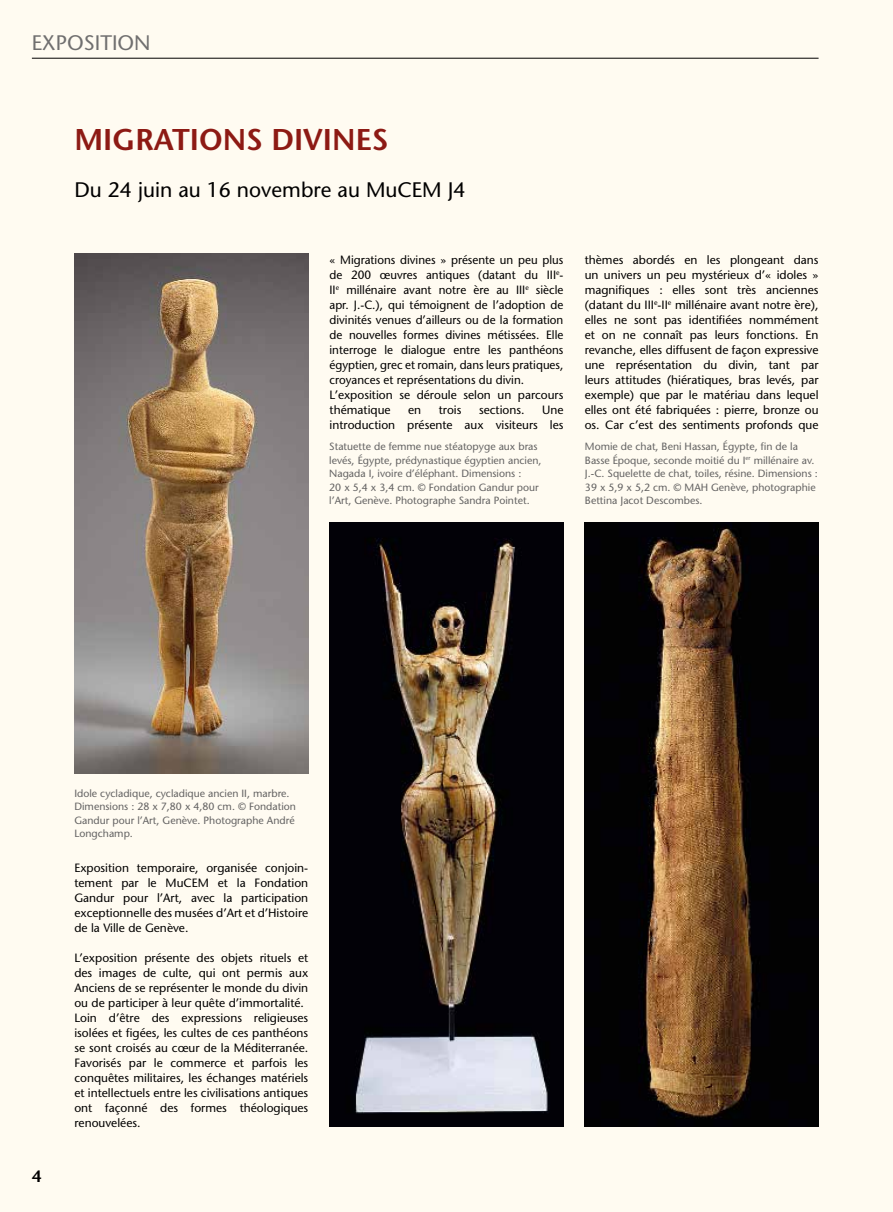
<style>
.page{position:relative;width:893px;height:1212px;background:#fffbf1}
.page>*{position:absolute;margin:0;border:0;box-sizing:border-box;transform-origin:0 0}
.t1{font:600 30px "Stone Sans";color:#8d1a14}
.t2{font:21px "Stone Sans";color:#000}
.t3{font:21px "Stone Sans";color:#706f6f}
.t4{font:600 16.5px "Stone Sans";color:#000}
.t5{font:12px/15px "Stone Sans";color:#000;text-align:justify}
.t6{font:10.5px/13.5px "Stone Sans";color:#646363}
</style>
<div class="page">
<hr style="left:32px;top:58px;width:787px;height:1px;background:#000">
<img style="left:74px;top:253px;width:234px;height:521px">
<img style="left:330px;top:522px;width:233px;height:605px">
<img style="left:585px;top:522px;width:234px;height:605px">
<h2 class="t3" style="left:32px;top:30px;width:120px">EXPOSITION</h2>
<h1 class="t1" style="left:74px;top:122px;width:316px">MIGRATIONS DIVINES</h1>
<h2 class="t2" style="left:74px;top:177px;width:393px">Du 24 juin au 16 novembre au MuCEM J4</h2>
<p class="t5" style="left:330px;top:252px;width:235px;text-align:left">« Migrations divines » présente un peu plus de 200 œuvres antiques (datant du III<sup>e</sup>-II<sup>e</sup> millénaire avant notre ère au III<sup>e</sup> siècle apr. J.-C.), qui témoignent de l’adoption de divinités venues d’ailleurs ou de la formation de nouvelles formes divines métissées. Elle interroge le dialogue entre les panthéons égyptien, grec et romain, dans leurs pratiques, croyances et représentations du divin.<br>L’exposition se déroule selon un parcours thématique</p>
<p class="t5" style="left:408px;top:402px;width:15px">en</p>
<p class="t5" style="left:439px;top:402px;width:24px">trois</p>
<p class="t5" style="left:479px;top:402px;width:47px">sections.</p>
<p class="t5" style="left:330px;top:402px;width:235px;text-align:right">Une<br>introduction présente aux visiteurs les</p>
<p class="t5" style="left:585px;top:252px;width:235px">thèmes abordés en les plongeant dans un univers un peu mystérieux d’« idoles » magnifiques : elles sont très anciennes (datant du III<sup>e</sup>-II<sup>e</sup> millénaire avant notre ère), elles ne sont pas identifiées nommément et on ne connaît pas leurs fonctions. En revanche, elles diffusent de façon expressive une représentation du divin, tant par leurs attitudes (hiératiques, bras levés, par exemple) que par le matériau dans lequel elles ont été fabriquées : pierre, bronze ou os. Car c’est des sentiments profonds que</p>
<p class="t6" style="left:329px;top:440px;width:214px">Statuette de femme nue stéatopyge aux bras levés, Égypte, prédynastique égyptien ancien, Nagada I, ivoire d’éléphant. Dimensions :<br>20 x 5,4 x 3,4 cm. © Fondation Gandur pour l’Art, Genève. Photographe Sandra Pointet.</p>
<p class="t6" style="left:585px;top:440px;width:234px">Momie de chat, Beni Hassan, Égypte, fin de la Basse Époque, seconde moitié du I<sup>er</sup> millénaire av.<br>J.-C. Squelette de chat, toiles, résine. Dimensions :<br>39 x 5,9 x 5,2 cm. © MAH Genève, photographie Bettina Jacot Descombes.</p>
<h3 class="t4" style="left:32px;top:1166px;width:11px">4</h3>
<p class="t6" style="left:74px;top:786px;width:223px">Idole cycladique, cycladique ancien II, marbre.<br>Dimensions : 28 x 7,80 x 4,80 cm. © Fondation Gandur pour l’Art, Genève. Photographe André Longchamp.</p>
<p class="t5" style="left:74px;top:860px;width:235px">Exposition temporaire, organisée conjoin&shy;tement par le MuCEM et la Fondation Gandur pour l’Art, avec la participation exceptionnelle des musées d’Art et d’Histoire de la Ville de Genève.</p>
<p class="t5" style="left:74px;top:950px;width:235px;text-align:left">L’exposition présente des objets rituels et des images de culte, qui ont permis aux Anciens de se représenter le monde du divin ou de participer à leur quête d’immortalité.<br>Loin d’être des expressions religieuses isolées et figées, les cultes de ces panthéons se sont croisés au cœur de la Méditerranée.<br>Favorisés par le commerce et parfois les conquêtes militaires, les échanges matériels et intellectuels entre les civilisations antiques ont façonné des formes théologiques renouvelées.</p>
</div>
